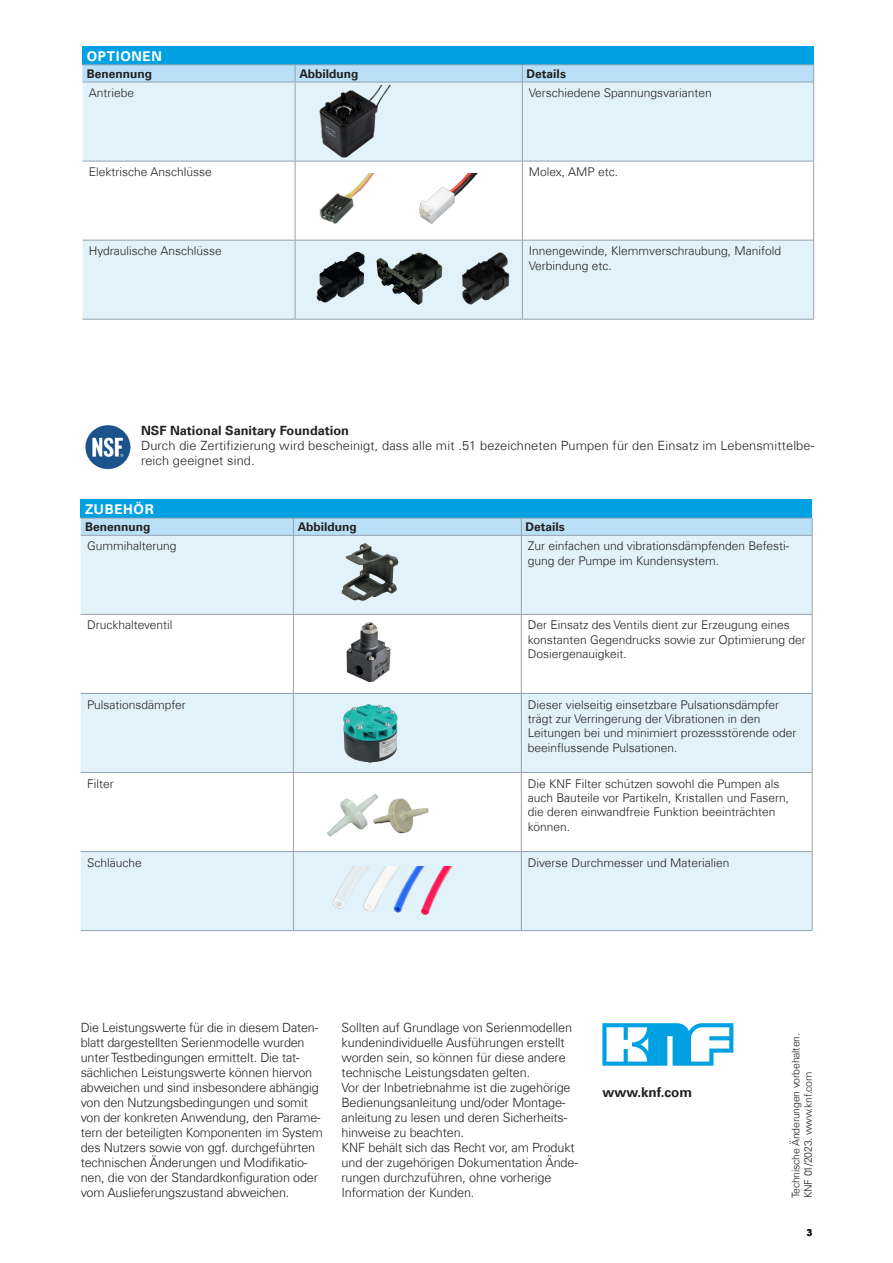
<style>
.page{position:relative;width:893px;height:1263px;background:#fff}
.page>*{position:absolute;margin:0;border:0;box-sizing:border-box;transform-origin:0 0}
.t1{font:700 13.5px "Univers Com 65";letter-spacing:.05em;color:#fff}
.t2{font:700 13.5px "Univers Com 65";color:#231f20}
.t3{font:300 12.75px/15px "Univers Com 45";letter-spacing:-.01em;color:#231f20}
.t4{font:300 12.75px/15px "Univers Com 45";letter-spacing:.01em;color:#231f20}
.t5{font:700 12.75px "Univers Com 65";color:#231f20}
.t6{font:300 12px/14.4px "Univers Com 45";color:#231f20}
.t7{font:700 12px "Univers Com 65";color:#231f20}
.t8{font:300 10.5px/12.6px "Univers Com 45";letter-spacing:-.02em;color:#231f20}
.t9{font:700 9.75px "Arial";color:#231f20}
</style>
<div class="page">
<svg style="left:602px;top:1023px;width:131px;height:43px"></svg>
<img style="left:85px;top:425px;width:45px;height:45px">
<div style="left:81px;top:500px;width:731px;height:18px;background:#00a1e3"></div>
<svg style="left:81px;top:536px;width:731px;height:394px;fill:#e1f2fb"></svg>
<svg style="left:81px;top:615px;width:731px;height:78px"></svg>
<hr style="left:81px;top:535px;width:212px;height:1px;background:#95a2b0">
<hr style="left:293px;top:535px;width:228px;height:1px;background:#95a2b0">
<hr style="left:293px;top:535px;width:1px;height:79px;background:#95a2b0">
<hr style="left:81px;top:614px;width:212px;height:1px;background:#95a2b0">
<hr style="left:293px;top:614px;width:228px;height:1px;background:#95a2b0">
<hr style="left:293px;top:614px;width:1px;height:79px;background:#95a2b0">
<hr style="left:293px;top:773px;width:1px;height:78px;background:#95a2b0">
<hr style="left:81px;top:693px;width:212px;height:1px;background:#95a2b0">
<hr style="left:293px;top:693px;width:228px;height:1px;background:#95a2b0">
<hr style="left:293px;top:694px;width:1px;height:78px;background:#95a2b0">
<hr style="left:81px;top:772px;width:212px;height:1px;background:#95a2b0">
<hr style="left:293px;top:772px;width:228px;height:1px;background:#95a2b0">
<hr style="left:81px;top:851px;width:212px;height:1px;background:#95a2b0">
<hr style="left:293px;top:851px;width:228px;height:1px;background:#95a2b0">
<hr style="left:293px;top:852px;width:1px;height:78px;background:#95a2b0">
<hr style="left:81px;top:930px;width:212px;height:1px;background:#95a2b0">
<hr style="left:293px;top:930px;width:228px;height:1px;background:#95a2b0">
<svg style="left:81px;top:518px;width:732px;height:17px;background:#b7ddf2"></svg>
<hr style="left:521px;top:535px;width:291px;height:1px;background:#95a2b0">
<hr style="left:521px;top:535px;width:1px;height:79px;background:#95a2b0">
<hr style="left:812px;top:535px;width:1px;height:79px;background:#95a2b0">
<hr style="left:521px;top:614px;width:291px;height:1px;background:#95a2b0">
<hr style="left:521px;top:614px;width:1px;height:79px;background:#95a2b0">
<hr style="left:812px;top:614px;width:1px;height:79px;background:#95a2b0">
<hr style="left:521px;top:693px;width:291px;height:1px;background:#95a2b0">
<hr style="left:521px;top:694px;width:1px;height:78px;background:#95a2b0">
<hr style="left:812px;top:694px;width:1px;height:78px;background:#95a2b0">
<hr style="left:521px;top:772px;width:291px;height:1px;background:#95a2b0">
<hr style="left:521px;top:773px;width:1px;height:78px;background:#95a2b0">
<hr style="left:812px;top:773px;width:1px;height:78px;background:#95a2b0">
<hr style="left:521px;top:851px;width:291px;height:1px;background:#95a2b0">
<hr style="left:521px;top:852px;width:1px;height:78px;background:#95a2b0">
<hr style="left:812px;top:852px;width:1px;height:78px;background:#95a2b0">
<hr style="left:521px;top:930px;width:291px;height:1px;background:#95a2b0">
<img style="left:328px;top:867px;width:125px;height:50px">
<img style="left:309px;top:619px;width:124px;height:62px">
<img style="left:319px;top:781px;width:114px;height:62px">
<img style="left:338px;top:701px;width:68px;height:67px">
<img style="left:314px;top:540px;width:145px;height:69px">
<div style="left:82px;top:47px;width:732px;height:18px;background:#00a1e3"></div>
<div style="left:82px;top:83px;width:731px;height:78px;background:#e1f2fb"></div>
<svg style="left:82px;top:162px;width:731px;height:78px"></svg>
<div style="left:82px;top:241px;width:731px;height:78px;background:#e1f2fb"></div>
<hr style="left:522px;top:82px;width:1px;height:79px;background:#95a2b0">
<hr style="left:813px;top:82px;width:1px;height:79px;background:#95a2b0">
<hr style="left:522px;top:161px;width:1px;height:79px;background:#95a2b0">
<hr style="left:813px;top:161px;width:1px;height:79px;background:#95a2b0">
<hr style="left:522px;top:240px;width:1px;height:79px;background:#95a2b0">
<hr style="left:813px;top:240px;width:1px;height:79px;background:#95a2b0">
<hr style="left:522px;top:319px;width:292px;height:1px;background:#95a2b0">
<hr style="left:82px;top:46px;width:213px;height:1px;background:#00a1e3">
<hr style="left:295px;top:46px;width:227px;height:1px;background:#00a1e3">
<hr style="left:522px;top:46px;width:292px;height:1px;background:#00a1e3">
<hr style="left:295px;top:82px;width:227px;height:1px;background:#95a2b0">
<hr style="left:295px;top:161px;width:1px;height:79px;background:#95a2b0">
<hr style="left:82px;top:240px;width:213px;height:1px;background:#95a2b0">
<hr style="left:295px;top:240px;width:1px;height:79px;background:#95a2b0">
<hr style="left:522px;top:240px;width:292px;height:1px;background:#95a2b0">
<hr style="left:82px;top:319px;width:213px;height:1px;background:#95a2b0">
<hr style="left:82px;top:82px;width:213px;height:1px;background:#95a2b0">
<hr style="left:295px;top:82px;width:1px;height:79px;background:#95a2b0">
<hr style="left:522px;top:82px;width:292px;height:1px;background:#95a2b0">
<hr style="left:82px;top:161px;width:213px;height:1px;background:#95a2b0">
<hr style="left:295px;top:161px;width:227px;height:1px;background:#95a2b0">
<hr style="left:522px;top:161px;width:292px;height:1px;background:#95a2b0">
<hr style="left:295px;top:240px;width:227px;height:1px;background:#95a2b0">
<hr style="left:295px;top:319px;width:227px;height:1px;background:#95a2b0">
<svg style="left:82px;top:65px;width:732px;height:17px;background:#b7dcf2"></svg>
<img style="left:302px;top:249px;width:70px;height:58px">
<img style="left:300px;top:86px;width:110px;height:71px">
<img style="left:370px;top:250px;width:151px;height:58px">
<img style="left:306px;top:173px;width:71px;height:53px">
<img style="left:410px;top:173px;width:71px;height:53px">
<p class="t1" style="left:87px;top:48px;width:77px">OPTIONEN</p>
<p class="t7" style="left:87px;top:66px;width:67px">Benennung</p>
<p class="t7" style="left:299px;top:66px;width:61px">Abbildung</p>
<p class="t7" style="left:527px;top:66px;width:41px">Details</p>
<p class="t6" style="left:89px;top:86px;width:47px">Antriebe</p>
<p class="t6" style="left:529px;top:86px;width:184px">Verschiedene Spannungsvarianten</p>
<p class="t6" style="left:89px;top:165px;width:125px">Elektrische Anschlüsse</p>
<p class="t6" style="left:529px;top:165px;width:91px">Molex, AMP etc.</p>
<p class="t6" style="left:89px;top:244px;width:134px">Hydraulische Anschlüsse</p>
<p class="t6" style="left:529px;top:244px;width:254px">Innengewinde, Klemmverschraubung, Manifold<br>Verbindung etc.</p>
<p class="t5" style="left:141px;top:422px;width:209px">NSF National Sanitary Foundation</p>
<p class="t4" style="left:141px;top:438px;width:675px">Durch die Zertifizierung wird bescheinigt, dass alle mit .51 bezeichneten Pumpen für den Einsatz im Lebensmittelbe&shy;reich geeignet sind.</p>
<p class="t1" style="left:85px;top:501px;width:70px">ZUBEHÖR</p>
<p class="t7" style="left:85px;top:520px;width:67px">Benennung</p>
<p class="t7" style="left:298px;top:520px;width:61px">Abbildung</p>
<p class="t7" style="left:526px;top:520px;width:41px">Details</p>
<p class="t6" style="left:87px;top:539px;width:91px">Gummihalterung</p>
<p class="t6" style="left:528px;top:539px;width:263px">Zur einfachen und vibrationsdämpfenden Befesti&shy;gung der Pumpe im Kundensystem.</p>
<p class="t6" style="left:87px;top:618px;width:87px">Druckhalteventil</p>
<p class="t6" style="left:528px;top:618px;width:279px">Der Einsatz des Ventils dient zur Erzeugung eines konstanten Gegendrucks sowie zur Optimierung der<br>Dosiergenauigkeit.</p>
<p class="t6" style="left:87px;top:697px;width:100px">Pulsationsdämpfer</p>
<p class="t6" style="left:528px;top:697px;width:270px">Dieser vielseitig einsetzbare Pulsationsdämpfer trägt zur Verringerung der Vibrationen in den Leitungen bei und minimiert prozessstörende oder beeinflussende Pulsationen.</p>
<p class="t6" style="left:87px;top:776px;width:28px">Filter</p>
<p class="t6" style="left:528px;top:776px;width:263px">Die KNF Filter schützen sowohl die Pumpen als auch Bauteile vor Partikeln, Kristallen und Fasern, die deren einwandfreie Funktion beeinträchten können.</p>
<p class="t6" style="left:87px;top:855px;width:56px">Schläuche</p>
<p class="t6" style="left:528px;top:855px;width:203px">Diverse Durchmesser und Materialien</p>
<p class="t3" style="left:81px;top:1020px;width:244px">Die Leistungswerte für die in diesem Daten&shy;blatt dargestellten Serienmodelle wurden unter Testbedingungen ermittelt. Die tat&shy;sächlichen Leistungswerte können hiervon abweichen und sind insbesondere abhängig von den Nutzungsbedingungen und somit von der konkreten Anwendung, den Parame&shy;tern der beteiligten Komponenten im System des Nutzers sowie von ggf. durchgeführten technischen Änderungen und Modifikatio&shy;nen, die von der Standardkonfiguration oder vom Auslieferungszustand abweichen.</p>
<p class="t3" style="left:342px;top:1020px;width:238px">Sollten auf Grundlage von Serienmodellen kundenindividuelle Ausführungen erstellt worden sein, so können für diese andere technische Leistungsdaten gelten.<br>Vor der Inbetriebnahme ist die zugehörige Bedienungsanleitung und/oder Montage&shy;anleitung zu lesen und deren Sicherheits&shy;hinweise zu beachten.<br>KNF behält sich das Recht vor, am Produkt und der zugehörigen Dokumentation Ände&shy;rungen durchzuführen, ohne vorherige Information der Kunden.</p>
<p class="t2" style="left:602px;top:1084px;width:91px">www.knf.com</p>
<p class="t8" style="left:789px;top:1198px;width:167px;rotate:-90deg">Technische Änderungen vorbehalten.<br>KNF 01/2023. www.knf.com</p>
<p class="t9" style="left:807px;top:1226px;width:7px">3</p>
</div>
